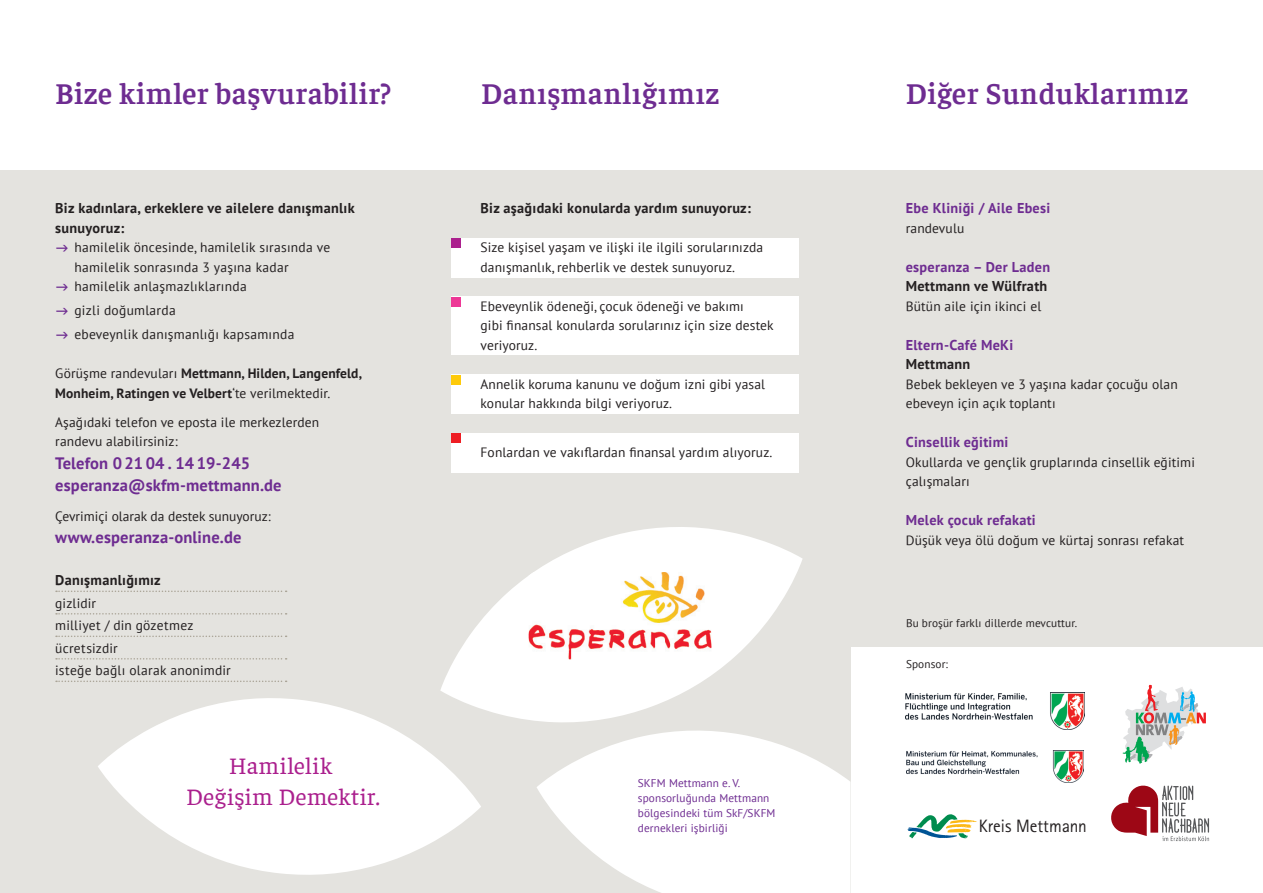
<style>
.page{position:relative;width:1263px;height:893px;background:#fff}
.page>*{position:absolute;margin:0;border:0;box-sizing:border-box;transform-origin:0 0}
.t1{font:600 30px "Faustina";letter-spacing:.02em;color:#6e2c91}
.t2{font:24px/31.5px "Faustina";letter-spacing:.02em;color:#ab208e;text-align:center}
.t3{font:17.85px "Agfa Rotis Sans Serif";color:#231f20;scale:.96 1}
.t4{font:700 16.5px/22.5px "PT Sans";letter-spacing:.01em;color:#6e2c91}
.t5{font:700 14.25px/19.5px "PT Sans";letter-spacing:.02em;color:#231f20}
.t6{font:700 14.25px "PT Sans";letter-spacing:.02em;color:#6e2c91}
.t7{font:13.5px/19.5px "PT Sans";letter-spacing:.01em;color:#231f20}
.t8{font:700 13.5px/19.5px "PT Sans";letter-spacing:.01em;color:#231f20}
.t9{font:11.25px/15px "PT Sans";letter-spacing:.01em;color:#6e2c91}
.t10{font:11.25px "PT Sans";letter-spacing:.01em;color:#231f20}
.s1{font-weight:400}
</style>
<div class="page">
<div style="left:850px;top:170px;width:413px;height:476px;background:#e4e3df"></div>
<svg style="left:1122px;top:684px;width:84px;height:80px"></svg>
<img style="left:906px;top:693px;width:178px;height:36px">
<img style="left:907px;top:750px;width:176px;height:32px">
<svg style="left:1111px;top:785px;width:98px;height:56px"></svg>
<svg style="left:907px;top:814px;width:70px;height:24px"></svg>
<div style="left:0;top:170px;width:850px;height:723px;background:#e4e3df"></div>
<svg style="left:537px;top:730px;width:313px;height:163px;fill:#fff"></svg>
<div style="left:451px;top:238px;width:348px;height:39px;background:#fff"></div>
<div style="left:451px;top:297px;width:348px;height:58px;background:#fff"></div>
<div style="left:451px;top:375px;width:348px;height:39px;background:#fff"></div>
<div style="left:451px;top:433px;width:348px;height:39px;background:#fff"></div>
<div style="left:451px;top:238px;width:10px;height:10px;background:#ab208e"></div>
<div style="left:451px;top:297px;width:10px;height:9px;background:#ed3896"></div>
<div style="left:451px;top:375px;width:10px;height:9px;background:#feca0a"></div>
<div style="left:451px;top:433px;width:10px;height:10px;background:#ee1d23"></div>
<svg style="left:56px;top:613px;width:231px;height:2px"></svg>
<svg style="left:56px;top:591px;width:231px;height:1px"></svg>
<svg style="left:56px;top:636px;width:231px;height:1px"></svg>
<svg style="left:56px;top:658px;width:231px;height:2px"></svg>
<svg style="left:56px;top:681px;width:231px;height:1px"></svg>
<svg style="left:440px;top:527px;width:363px;height:196px;fill:#fff"></svg>
<img style="left:529px;top:572px;width:182px;height:87px">
<svg style="left:98px;top:696px;width:383px;height:179px;fill:#fff"></svg>
<h1 class="t1" style="left:55px;top:73px;width:337px">Bize kimler başvurabilir?</h1>
<h1 class="t1" style="left:481px;top:73px;width:240px">Danışmanlığımız</h1>
<h1 class="t1" style="left:906px;top:73px;width:284px">Diğer Sunduklarımız</h1>
<p class="t5" style="left:55px;top:198px;width:301px">Biz kadınlara, erkeklere ve ailelere danışmanlık sunuyoruz:</p>
<p class="t7" style="left:74px;top:237px;width:257px">hamilelik öncesinde, hamilelik sırasında ve hamilelik sonrasında 3 yaşına kadar hamilelik anlaşmazlıklarında</p>
<p class="t7" style="left:74px;top:298px;width:221px;line-height:24px">gizli doğumlarda<br>ebeveynlik danışmanlığı kapsamında</p>
<p class="t8" style="left:55px;top:363px;width:308px"><span class="s1">Görüşme randevuları</span> Mettmann, Hilden, Langenfeld,<br>Monheim, Ratingen ve Velbert<span class="s1">‘te verilmektedir.</span></p>
<p class="t7" style="left:55px;top:412px;width:266px">Aşağıdaki telefon ve eposta ile merkezlerden randevu alabilirsiniz:</p>
<p class="t4" style="left:55px;top:451px;width:228px">Telefon 0 21 04 . 14 19-245 esperanza@skfm-mettmann.de</p>
<p class="t7" style="left:55px;top:506px;width:217px">Çevrimiçi olarak da destek sunuyoruz:</p>
<p class="t4" style="left:55px;top:526px;width:188px">www.esperanza-online.de</p>
<p class="t5" style="left:55px;top:570px;width:107px">Danışmanlığımız</p>
<p class="t7" style="left:55px;top:591px;width:177px;line-height:22.5px">gizlidir<br>milliyet / din gözetmez ücretsizdir<br>isteğe bağlı olarak anonimdir</p>
<h2 class="t2" style="left:186px;top:748px;width:195px">Hamilelik<br>Değişim Demektir.</h2>
<p class="t5" style="left:480px;top:198px;width:272px">Biz aşağıdaki konularda yardım sunuyoruz:</p>
<p class="t7" style="left:480px;top:237px;width:284px">Size kişisel yaşam ve ilişki ile ilgili sorularınızda danışmanlık, rehberlik ve destek sunuyoruz.</p>
<p class="t7" style="left:480px;top:296px;width:295px">Ebeveynlik ödeneği, çocuk ödeneği ve bakımı<br>gibi finansal konularda sorularınız için size destek veriyoruz.</p>
<p class="t7" style="left:480px;top:374px;width:286px">Annelik koruma kanunu ve doğum izni gibi yasal konular hakkında bilgi veriyoruz.</p>
<p class="t7" style="left:480px;top:442px;width:293px">Fonlardan ve vakıflardan finansal yardım alıyoruz.</p>
<p class="t9" style="left:638px;top:776px;width:139px">SKFM Mettmann e. V. sponsorluğunda Mettmann bölgesindeki tüm SkF/SKFM dernekleri işbirliği</p>
<p class="t6" style="left:906px;top:199px;width:146px">Ebe Kliniği / Aile Ebesi</p>
<p class="t7" style="left:906px;top:218px;width:60px">randevulu</p>
<p class="t6" style="left:906px;top:257px;width:146px">esperanza – Der Laden</p>
<p class="t5" style="left:906px;top:276px;width:143px">Mettmann ve Wülfrath</p>
<p class="t7" style="left:906px;top:296px;width:137px">Bütün aile için ikinci el</p>
<p class="t6" style="left:906px;top:335px;width:109px">Eltern-Café MeKi</p>
<p class="t5" style="left:906px;top:354px;width:66px">Mettmann</p>
<p class="t7" style="left:906px;top:374px;width:273px">Bebek bekleyen ve 3 yaşına kadar çocuğu olan ebeveyn için açık toplantı</p>
<p class="t6" style="left:906px;top:433px;width:104px">Cinsellik eğitimi</p>
<p class="t7" style="left:906px;top:452px;width:291px">Okullarda ve gençlik gruplarında cinsellik eğitimi çalışmaları</p>
<p class="t6" style="left:906px;top:511px;width:132px">Melek çocuk refakati</p>
<p class="t7" style="left:906px;top:530px;width:280px">Düşük veya ölü doğum ve kürtaj sonrası refakat</p>
<p class="t10" style="left:906px;top:615px;width:173px">Bu broşür farklı dillerde mevcuttur.</p>
<p class="t10" style="left:906px;top:656px;width:44px">Sponsor:</p>
<h3 class="t3" style="left:979px;top:816px;width:114px">Kreis Mettmann</h3>
</div>
